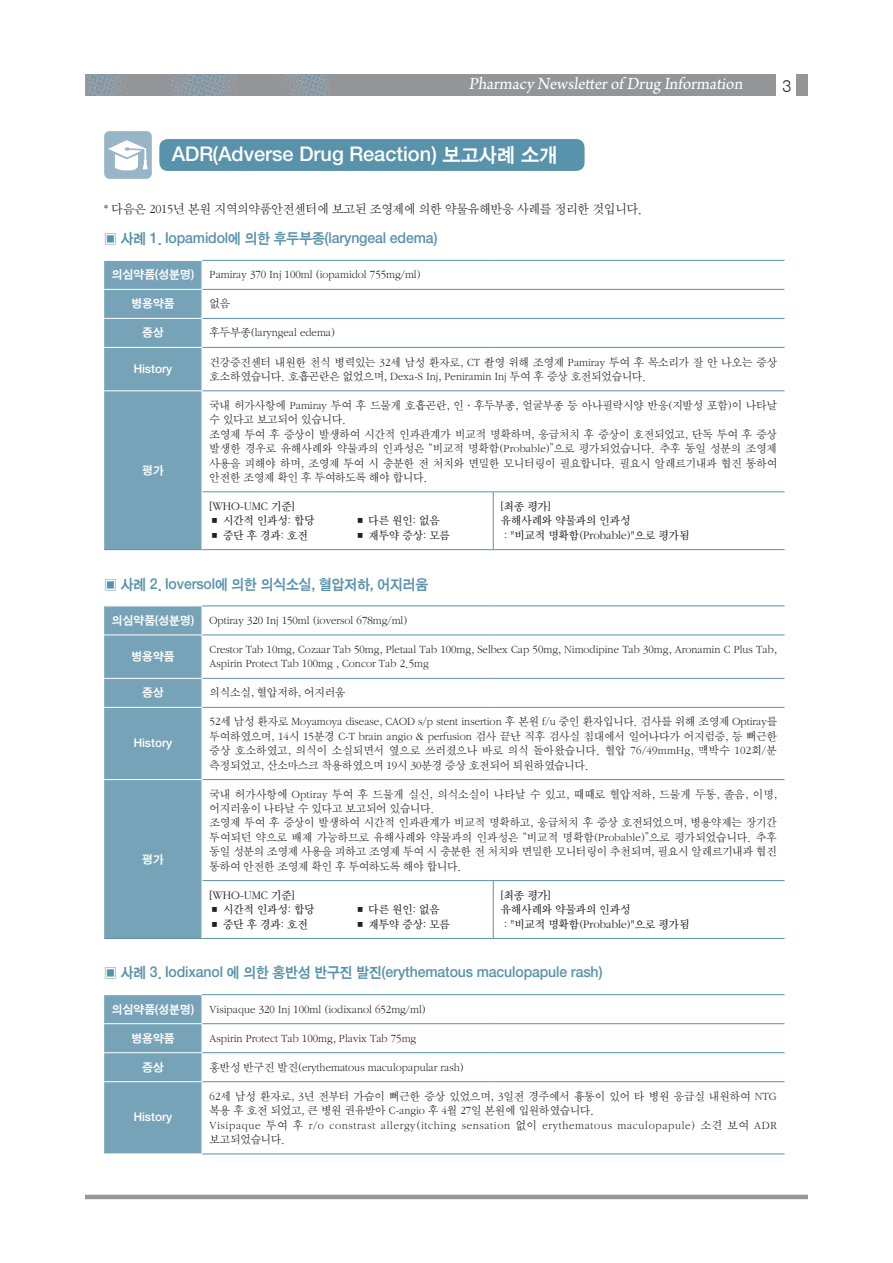
<style>
.page{position:relative;width:893px;height:1263px;background:#fff}
.page>*{position:absolute;margin:0;border:0;box-sizing:border-box;transform-origin:0 0}
.t1{font:20.25px "Sand Kg";color:#fff}
.t2{font:18px "Arno Pro";color:#fff;scale:.96 1}
.t3{font:16.5px "Gulim";color:#231f20}
.t4{font:15px "Sand Kg";letter-spacing:-.01em;color:#5892ab;scale:.95 1}
.t5{font:13.5px "Sand Sm";letter-spacing:-.01em;color:#231f20;scale:.95 1}
.t6{font:12px/14.4px "Sand Sm";color:#231f20;scale:.95 1}
.t7{font:12px/14.4px "Sand Sm";letter-spacing:.055em;color:#231f20;scale:.95 1}
.t8{font:12px/14.4px "Sand Tm";color:#231f20;scale:.95 1}
.t9{font:12px "Sand Kg";color:#fff}
</style>
<div class="page">
<hr style="left:85px;top:1195px;width:723px;height:4px;background:#939598">
<div style="left:85px;top:74px;width:723px;height:22px;background:#939598"></div>
<div style="left:776px;top:74px;width:20px;height:22px;background:#fff"></div>
<img style="left:85px;top:74px;width:245px;height:22px">
<div style="left:159px;top:139px;width:426px;height:32px;background:#5892ab;border-radius:9px"></div>
<div style="left:104px;top:131px;width:48px;height:48px;background:#97b5c7;border-radius:5px"></div>
<svg style="left:108px;top:140px;width:40px;height:30px"></svg>
<hr style="left:202px;top:347px;width:291px;height:1px;background:#5892ab">
<hr style="left:493px;top:347px;width:291px;height:1px;background:#5892ab">
<hr style="left:202px;top:391px;width:291px;height:1px;background:#5892ab">
<hr style="left:493px;top:391px;width:291px;height:1px;background:#5892ab">
<hr style="left:202px;top:492px;width:291px;height:1px;background:#5892ab">
<hr style="left:493px;top:492px;width:291px;height:1px;background:#5892ab">
<hr style="left:493px;top:492px;width:1px;height:57px;background:#5892ab">
<hr style="left:202px;top:549px;width:291px;height:1px;background:#5892ab">
<hr style="left:493px;top:549px;width:291px;height:1px;background:#5892ab">
<hr style="left:202px;top:289px;width:291px;height:1px;background:#5892ab">
<hr style="left:493px;top:289px;width:291px;height:1px;background:#5892ab">
<hr style="left:202px;top:318px;width:291px;height:1px;background:#5892ab">
<hr style="left:493px;top:318px;width:291px;height:1px;background:#5892ab">
<hr style="left:202px;top:260px;width:291px;height:1px;background:#5892ab">
<hr style="left:493px;top:260px;width:291px;height:1px;background:#5892ab">
<div style="left:104px;top:260px;width:99px;height:290px;background:#77a3b9"></div>
<hr style="left:202px;top:347px;width:1px;height:44px;background:#fff">
<hr style="left:202px;top:391px;width:1px;height:101px;background:#fff">
<hr style="left:202px;top:492px;width:1px;height:57px;background:#fff">
<hr style="left:104px;top:938px;width:98px;height:1px;background:#5892ab">
<hr style="left:202px;top:707px;width:291px;height:1px;background:#5892ab">
<hr style="left:493px;top:707px;width:291px;height:1px;background:#5892ab">
<hr style="left:202px;top:779px;width:291px;height:1px;background:#5892ab">
<hr style="left:493px;top:779px;width:291px;height:1px;background:#5892ab">
<hr style="left:202px;top:880px;width:291px;height:1px;background:#5892ab">
<hr style="left:493px;top:880px;width:291px;height:1px;background:#5892ab">
<hr style="left:493px;top:881px;width:1px;height:57px;background:#5892ab">
<hr style="left:202px;top:938px;width:291px;height:1px;background:#5892ab">
<hr style="left:493px;top:938px;width:291px;height:1px;background:#5892ab">
<hr style="left:202px;top:635px;width:291px;height:1px;background:#5892ab">
<hr style="left:493px;top:635px;width:291px;height:1px;background:#5892ab">
<hr style="left:202px;top:678px;width:291px;height:1px;background:#5892ab">
<hr style="left:493px;top:678px;width:291px;height:1px;background:#5892ab">
<hr style="left:202px;top:606px;width:291px;height:1px;background:#5892ab">
<hr style="left:493px;top:606px;width:291px;height:1px;background:#5892ab">
<div style="left:104px;top:606px;width:99px;height:332px;background:#77a3b9"></div>
<hr style="left:202px;top:707px;width:1px;height:72px;background:#fff">
<hr style="left:202px;top:779px;width:1px;height:101px;background:#fff">
<hr style="left:202px;top:880px;width:1px;height:58px;background:#fff">
<hr style="left:202px;top:1081px;width:291px;height:1px;background:#5892ab">
<hr style="left:493px;top:1081px;width:291px;height:1px;background:#5892ab">
<hr style="left:202px;top:1154px;width:291px;height:1px;background:#5892ab">
<hr style="left:493px;top:1154px;width:291px;height:1px;background:#5892ab">
<hr style="left:202px;top:1023px;width:291px;height:1px;background:#5892ab">
<hr style="left:493px;top:1023px;width:291px;height:1px;background:#5892ab">
<hr style="left:202px;top:1052px;width:291px;height:1px;background:#5892ab">
<hr style="left:493px;top:1052px;width:291px;height:1px;background:#5892ab">
<hr style="left:202px;top:994px;width:291px;height:1px;background:#5892ab">
<hr style="left:493px;top:994px;width:291px;height:1px;background:#5892ab">
<svg style="left:104px;top:995px;width:99px;height:159px;background:#7ba5bb"></svg>
<hr style="left:202px;top:1082px;width:1px;height:72px;background:#fff">
<h2 class="t2" style="left:469px;top:73px;width:290px">Pharmacy Newsletter of Drug Information</h2>
<h3 class="t3" style="left:782px;top:77px;width:11px">3</h3>
<h1 class="t1" style="left:172px;top:145px;width:387px">ADR(Adverse Drug Reaction) 보고사례 소개</h1>
<p class="t5" style="left:104px;top:203px;width:568px">* 다음은 2015년 본원 지역의약품안전센터에 보고된 조영제에 의한 약물유해반응 사례를 정리한 것입니다.</p>
<p class="t4" style="left:104px;top:231px;width:352px">▣ 사례 1. Iopamidol에 의한 후두부종(laryngeal edema)</p>
<p class="t9" style="left:112px;top:269px;width:84px">의심약품(성분명)</p>
<p class="t6" style="left:210px;top:268px;width:224px">Pamiray 370 Inj 100ml (iopamidol 755mg/ml)</p>
<p class="t9" style="left:131px;top:298px;width:45px">병용약품</p>
<p class="t6" style="left:210px;top:297px;width:23px">없음</p>
<p class="t9" style="left:142px;top:327px;width:23px">증상</p>
<p class="t6" style="left:210px;top:326px;width:133px">후두부종(laryngeal edema)</p>
<p class="t9" style="left:134px;top:363px;width:40px">History</p>
<p class="t6" style="left:210px;top:355px;width:599px">건강증진센터 내원한 천식 병력있는 32세 남성 환자로, CT 촬영 위해 조영제 Pamiray 투여 후 목소리가 잘 안 나오는 증상 호소하였습니다. 호흡곤란은 없었으며, Dexa-S Inj, Peniramin Inj 투여 후 증상 호전되었습니다.</p>
<p class="t9" style="left:142px;top:464px;width:23px">평가</p>
<p class="t6" style="left:210px;top:398px;width:599px">국내 허가사항에 Pamiray 투여 후 드물게 호흡곤란, 인·후두부종, 얼굴부종 등 아나필락시양 반응(지발성 포함)이 나타날 수 있다고 보고되어 있습니다.<br>조영제 투여 후 증상이 발생하여 시간적 인과관계가 비교적 명확하며, 응급처치 후 증상이 호전되었고, 단독 투여 후 증상 발생한 경우로 유해사례와 약물과의 인과성은 “비교적 명확함(Probable)”으로 평가되었습니다. 추후 동일 성분의 조영제 사용을 피해야 하며, 조영제 투여 시 충분한 전 처치와 면밀한 모니터링이 필요합니다. 필요시 알레르기내과 협진 통하여 안전한 조영제 확인 후 투여하도록 해야 합니다.</p>
<p class="t8" style="left:210px;top:500px;width:91px">[WHO-UMC 기준]</p>
<p class="t8" style="left:210px;top:514px;width:112px">■ 시간적 인과성: 합당</p>
<p class="t8" style="left:355px;top:514px;width:90px">■ 다른 원인: 없음</p>
<p class="t8" style="left:210px;top:528px;width:105px">■ 중단 후 경과: 호전</p>
<p class="t8" style="left:355px;top:528px;width:101px">■ 재투약 증상: 모름</p>
<p class="t8" style="left:501px;top:500px;width:200px">[최종 평가]<br>유해사례와 약물과의 인과성<br>: "비교적 명확함(Probable)"으로 평가됨</p>
<p class="t4" style="left:104px;top:576px;width:343px">▣ 사례 2. Ioversol에 의한 의식소실, 혈압저하, 어지러움</p>
<p class="t9" style="left:112px;top:614px;width:84px">의심약품(성분명)</p>
<p class="t6" style="left:210px;top:614px;width:210px">Optiray 320 Inj 150ml (ioversol 678mg/ml)</p>
<p class="t9" style="left:131px;top:650px;width:45px">병용약품</p>
<p class="t6" style="left:210px;top:643px;width:598px">Crestor Tab 10mg, Cozaar Tab 50mg, Pletaal Tab 100mg, Selbex Cap 50mg, Nimodipine Tab 30mg, Aronamin C Plus Tab,<br>Aspirin Protect Tab 100mg , Concor Tab 2.5mg</p>
<p class="t9" style="left:142px;top:687px;width:23px">증상</p>
<p class="t6" style="left:210px;top:686px;width:144px">의식소실, 혈압저하, 어지러움</p>
<p class="t9" style="left:134px;top:737px;width:40px">History</p>
<p class="t6" style="left:210px;top:715px;width:599px;text-align:justify">52세 남성 환자로 Moyamoya disease, CAOD s/p stent insertion 후 본원 f/u 중인 환자입니다. 검사를 위해 조영제 Optiray를 투여하였으며, 14시 15분경 C-T brain angio &amp; perfusion 검사 끝난 직후 검사실 침대에서 일어나다가 어지럼증, 등 뻐근한 증상 호소하였고, 의식이 소실되면서 옆으로 쓰러졌으나 바로 의식 돌아왔습니다. 혈압 76/49mmHg, 맥박수 102회/분 측정되었고, 산소마스크 착용하였으며 19시 30분경 증상 호전되어 퇴원하였습니다.</p>
<p class="t6" style="left:210px;top:787px;width:599px">국내 허가사항에 Optiray 투여 후 드물게 실신, 의식소실이 나타날 수 있고, 때때로 혈압저하, 드물게 두통, 졸음, 이명, 어지러움이 나타날 수 있다고 보고되어 있습니다.<br>조영제 투여 후 증상이 발생하여 시간적 인과관계가 비교적 명확하고, 응급처치 후 증상 호전되었으며, 병용약제는 장기간 투여되던 약으로 배제 가능하므로 유해사례와 약물과의 인과성은 “비교적 명확함(Probable)”으로 평가되었습니다. 추후 동일 성분의 조영제 사용을 피하고 조영제 투여 시 충분한 전 처치와 면밀한 모니터링이 추천되며, 필요시 알레르기내과 협진 통하여 안전한 조영제 확인 후 투여하도록 해야 합니다.</p>
<p class="t8" style="left:210px;top:888px;width:91px">[WHO-UMC 기준]</p>
<p class="t8" style="left:210px;top:903px;width:112px">■ 시간적 인과성: 합당</p>
<p class="t8" style="left:355px;top:903px;width:90px">■ 다른 원인: 없음</p>
<p class="t8" style="left:210px;top:917px;width:105px">■ 중단 후 경과: 호전</p>
<p class="t8" style="left:355px;top:917px;width:101px">■ 재투약 증상: 모름</p>
<p class="t9" style="left:142px;top:853px;width:23px">평가</p>
<p class="t8" style="left:501px;top:888px;width:200px">[최종 평가]<br>유해사례와 약물과의 인과성<br>: "비교적 명확함(Probable)"으로 평가됨</p>
<p class="t4" style="left:104px;top:965px;width:526px">▣ 사례 3. Iodixanol 에 의한 홍반성 반구진 발진(erythematous maculopapule rash)</p>
<p class="t9" style="left:112px;top:1003px;width:84px">의심약품(성분명)</p>
<p class="t6" style="left:210px;top:1002px;width:229px">Visipaque 320 Inj 100ml (iodixanol 652mg/ml)</p>
<p class="t9" style="left:131px;top:1032px;width:45px">병용약품</p>
<p class="t6" style="left:210px;top:1031px;width:219px">Aspirin Protect Tab 100mg, Plavix Tab 75mg</p>
<p class="t9" style="left:142px;top:1061px;width:23px">증상</p>
<p class="t6" style="left:210px;top:1060px;width:269px">홍반성 반구진 발진(erythematous maculopapular rash)</p>
<p class="t9" style="left:134px;top:1112px;width:40px">History</p>
<p class="t7" style="left:210px;top:1089px;width:598px">62세 남성 환자로, 3년 전부터 가슴이 뻐근한 증상 있었으며, 3일전 경주에서 흉통이 있어 타 병원 응급실 내원하여 NTG 복용 후 호전 되었고, 큰 병원 권유받아 C-angio 후 4월 27일 본원에 입원하였습니다.<br>Visipaque 투여 후 r/o constrast allergy(itching sensation 없이 erythematous maculopapule) 소견 보여 ADR 보고되었습니다.</p>
</div>
